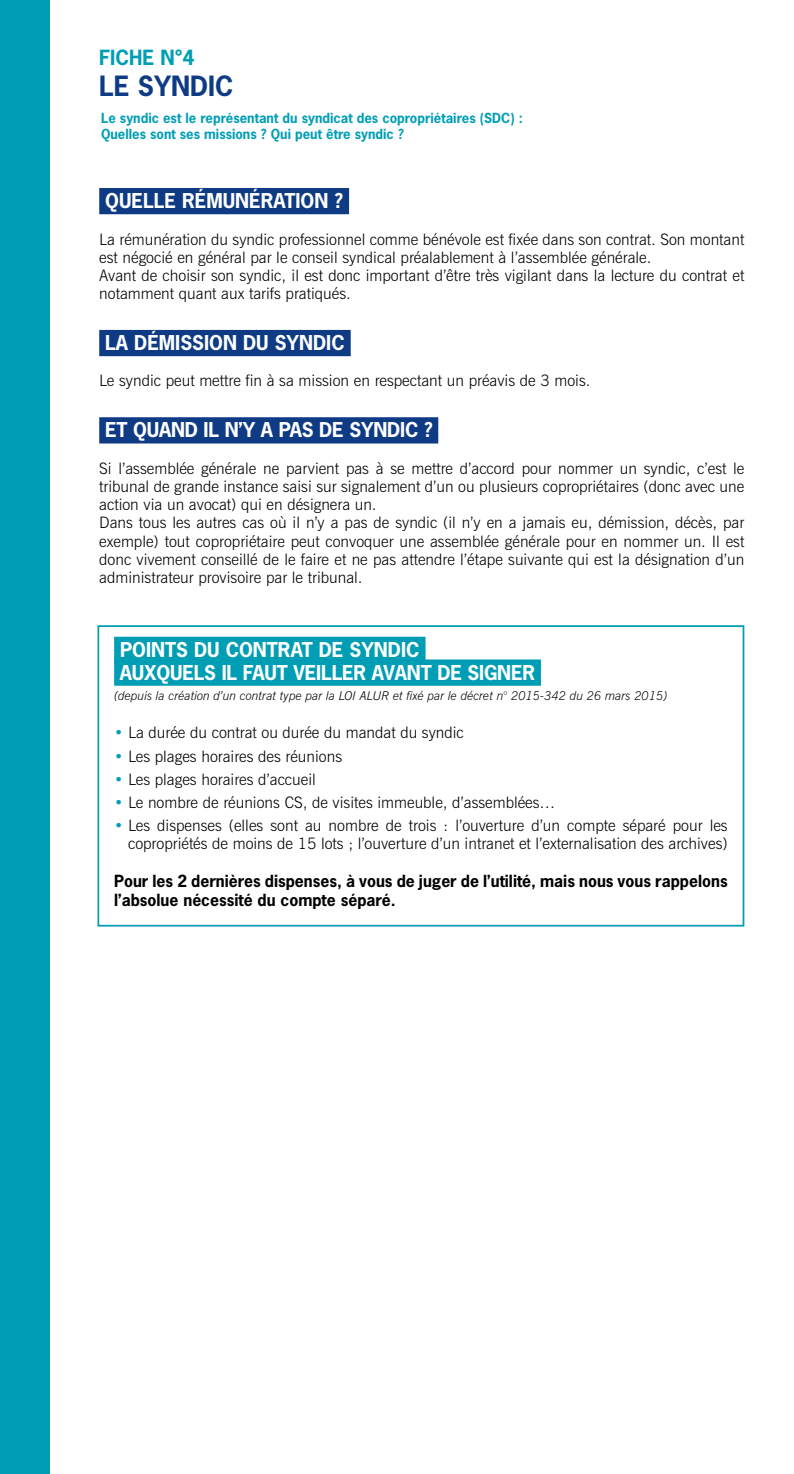
<style>
.page{position:relative;width:794px;height:1474px;background:#fff}
.page>*{position:absolute;margin:0;border:0;box-sizing:border-box;transform-origin:0 0}
.t1{font:700 26.25px "News Gothic Std";color:#0e3b83}
.t2{font:700 19.6px "News Gothic Std";color:#009eb5}
.t3{font:700 19.25px/22.8px "News Gothic Std";color:#fff}
.t4{font:300 15.75px/18.2px "News Gothic BT";color:#000}
.t5{font:700 15.75px/18.2px "News Gothic Std";color:#000}
.t6{font:700 13.12px/15.8px "News Gothic Std";color:#009eb5}
.t7{font:italic 300 12.25px "News Gothic BT";color:#000}
.s1{color:#009eb5}
</style>
<div class="page">
<div style="left:114px;top:636px;width:311px;height:27px;background:#009eb5"></div>
<div style="left:114px;top:659px;width:427px;height:26px;background:#009eb5"></div>
<div style="left:97px;top:625px;width:647px;height:301px;border:2px solid #009eb5"></div>
<div style="left:99px;top:188px;width:250px;height:26px;background:#0e3b83"></div>
<div style="left:99px;top:330px;width:252px;height:26px;background:#0e3b83"></div>
<div style="left:99px;top:417px;width:339px;height:26px;background:#0e3b83"></div>
<div style="left:0;top:0;width:50px;height:1473px;background:#009eb5"></div>
<p class="t2" style="left:99px;top:45px;width:97px">FICHE N°4</p>
<h1 class="t1" style="left:99px;top:69px;width:136px">LE SYNDIC</h1>
<p class="t6" style="left:101px;top:110px;width:423px">Le syndic est le représentant du syndicat des copropriétaires (SDC) :<br>Quelles sont ses missions ? Qui peut être syndic ?</p>
<p class="t3" style="left:105px;top:189px;width:239px">QUELLE RÉMUNÉRATION ?</p>
<p class="t4" style="left:99px;top:230px;width:646px">La rémunération du syndic professionnel comme bénévole est fixée dans son contrat. Son montant est négocié en général par le conseil syndical préalablement à l’assemblée générale.<br>Avant de choisir son syndic, il est donc important d’être très vigilant dans la lecture du contrat et notamment quant aux tarifs pratiqués.</p>
<p class="t3" style="left:105px;top:331px;width:241px">LA DÉMISSION DU SYNDIC</p>
<p class="t4" style="left:99px;top:371px;width:493px">Le syndic peut mettre fin à sa mission en respectant un préavis de 3 mois.</p>
<p class="t3" style="left:105px;top:418px;width:329px">ET QUAND IL N’Y A PAS DE SYNDIC ?</p>
<p class="t4" style="left:99px;top:459px;width:646px">Si l’assemblée générale ne parvient pas à se mettre d’accord pour nommer un syndic, c’est le tribunal de grande instance saisi sur signalement d’un ou plusieurs copropriétaires (donc avec une action via un avocat) qui en désignera un.<br>Dans tous les autres cas où il n’y a pas de syndic (il n’y en a jamais eu, démission, décès, par exemple) tout copropriétaire peut convoquer une assemblée générale pour en nommer un. Il est donc vivement conseillé de le faire et ne pas attendre l’étape suivante qui est la désignation d’un administrateur provisoire par le tribunal.</p>
<p class="t3" style="left:120px;top:638px;width:417px">POINTS DU CONTRAT DE SYNDIC<br>AUXQUELS IL FAUT VEILLER AVANT DE SIGNER</p>
<p class="t7" style="left:114px;top:688px;width:555px">(depuis la création d’un contrat type par la LOI ALUR et fixé par le décret n° 2015-342 du 26 mars 2015)</p>
<p class="t4" style="left:114px;top:723px;width:351px"><span class="s1">•</span> La durée du contrat ou durée du mandat du syndic</p>
<p class="t4" style="left:114px;top:746px;width:229px"><span class="s1">•</span> Les plages horaires des réunions</p>
<p class="t4" style="left:114px;top:770px;width:203px"><span class="s1">•</span> Les plages horaires d’accueil</p>
<p class="t4" style="left:114px;top:793px;width:443px"><span class="s1">•</span> Le nombre de réunions CS, de visites immeuble, d’assemblées…</p>
<p class="t4" style="left:114px;top:816px;width:615px;text-align:right"><span class="s1">•</span> Les dispenses (elles sont au nombre de trois : l’ouverture d’un compte séparé pour les copropriétés de moins de 15 lots ; l’ouverture d’un intranet et l’externalisation des archives)</p>
<p class="t5" style="left:114px;top:872px;width:615px">Pour les 2 dernières dispenses, à vous de juger de l’utilité, mais nous vous rappelons l’absolue nécessité du compte séparé.</p>
</div>
